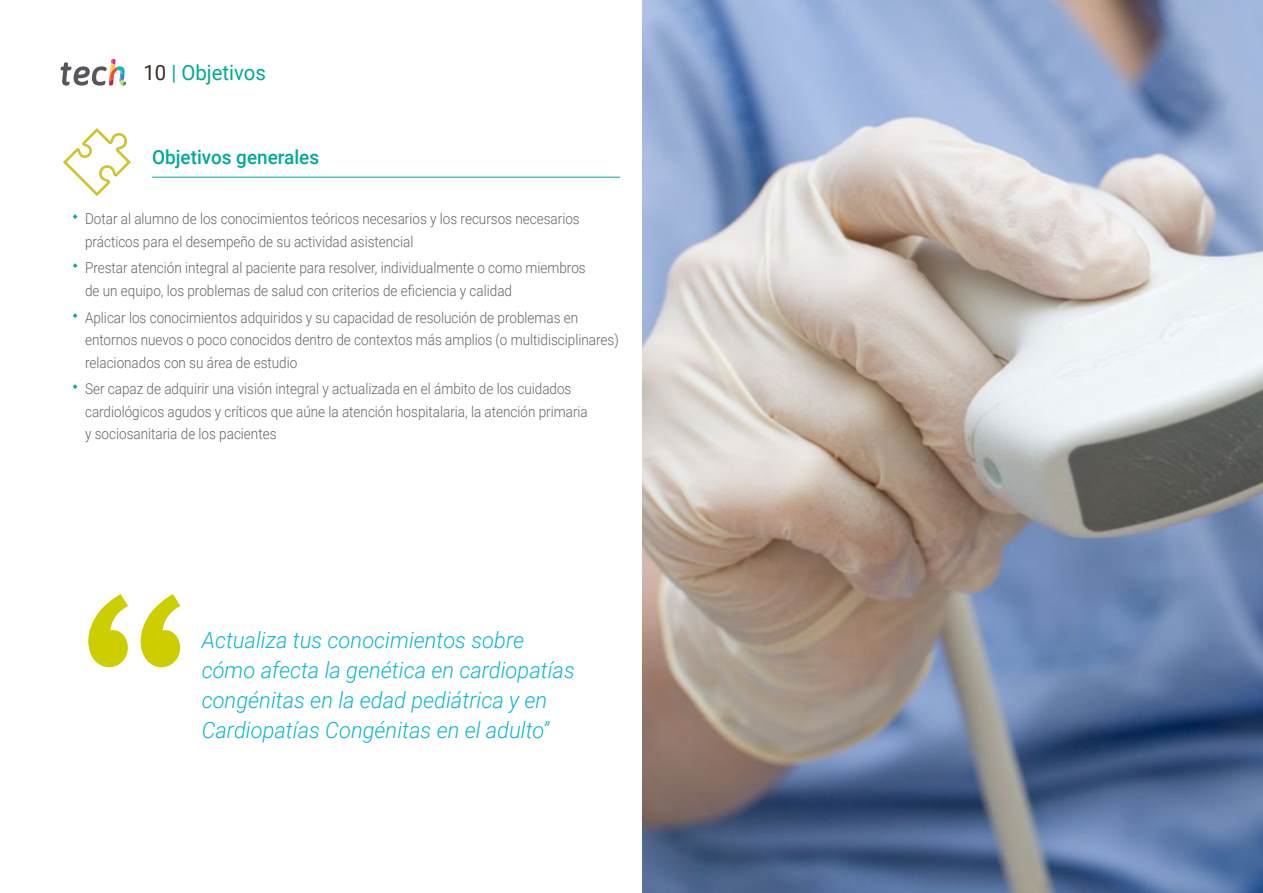
<style>
.page{position:relative;width:1263px;height:893px;background:#fff}
.page>*{position:absolute;margin:0;border:0;box-sizing:border-box;transform-origin:0 0}
.t1{font:italic 300 22.5px/30px "Roboto";color:#0fb6cf}
.t2{font:21px "Roboto";color:#00a996}
.t3{font:500 19.5px "Roboto";color:#00a996}
.t4{font:300 15px/22.5px "Roboto";color:#61646a;scale:.9 1}
.s1{color:#312e20}
</style>
<div class="page">
<hr style="left:152px;top:177px;width:468px;height:1px;background:#00a996">
<svg style="left:63px;top:128px;width:68px;height:68px"></svg>
<svg style="left:61px;top:59px;width:65px;height:27px"></svg>
<svg style="left:88px;top:594px;width:92px;height:73px"></svg>
<img style="left:642px;top:0;width:621px;height:893px">
<h2 class="t2" style="left:144px;top:57px;width:124px"><span class="s1">10</span> | Objetivos</h2>
<h3 class="t3" style="left:152px;top:144px;width:169px">Objetivos generales</h3>
<p class="t4" style="left:85px;top:207px;width:551px">Dotar al alumno de los conocimientos teóricos necesarios y los recursos necesarios prácticos para el desempeño de su actividad asistencial</p>
<p class="t4" style="left:85px;top:256px;width:558px">Prestar atención integral al paciente para resolver, individualmente o como miembros de un equipo, los problemas de salud con criterios de eficiencia y calidad</p>
<p class="t4" style="left:85px;top:305px;width:594px">Aplicar los conocimientos adquiridos y su capacidad de resolución de problemas en entornos nuevos o poco conocidos dentro de contextos más amplios (o multidisciplinares) relacionados con su área de estudio</p>
<p class="t4" style="left:85px;top:377px;width:560px">Ser capaz de adquirir una visión integral y actualizada en el ámbito de los cuidados cardiológicos agudos y críticos que aúne la atención hospitalaria, la atención primaria y sociosanitaria de los pacientes</p>
<h1 class="t1" style="left:202px;top:624px;width:375px">Actualiza tus conocimientos sobre cómo afecta la genética en cardiopatías congénitas en la edad pediátrica y en Cardiopatías Congénitas en el adulto”</h1>
</div>
